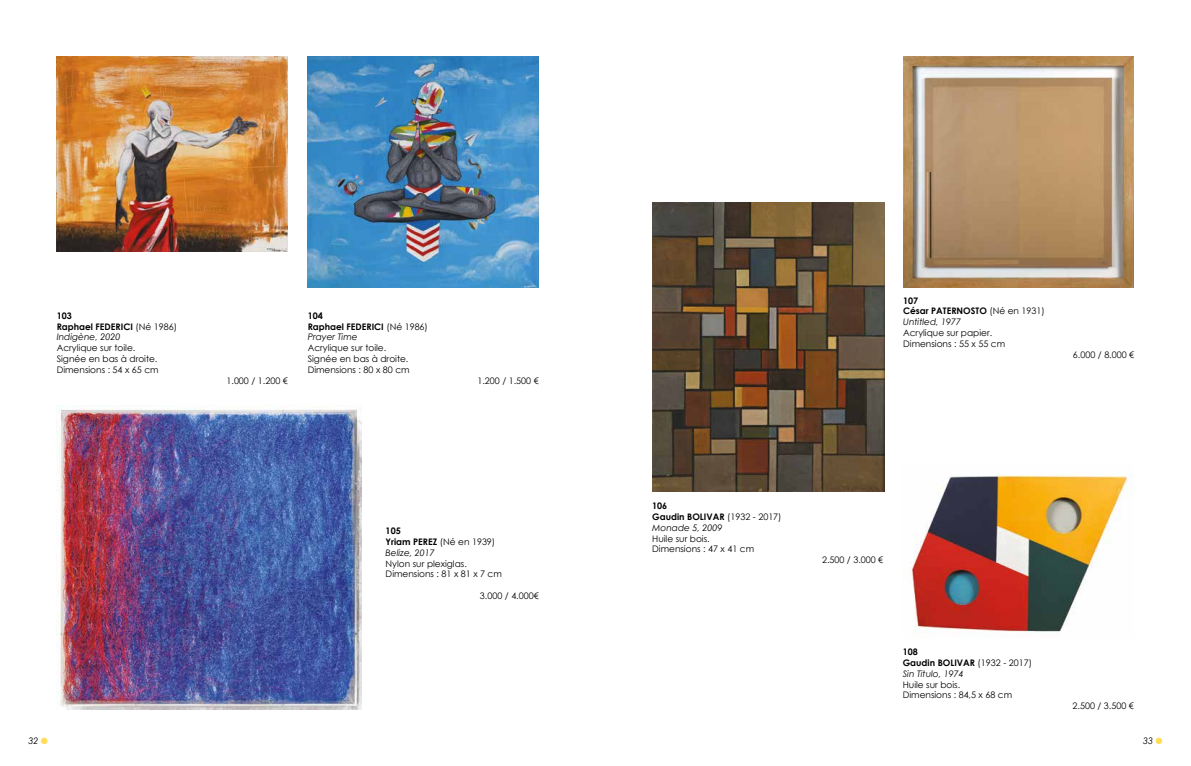
<style>
.page{position:relative;width:1191px;height:766px;background:#fff}
.page>*{position:absolute;margin:0;border:0;box-sizing:border-box;transform-origin:0 0}
.t1{font:9px/10.8px "Century Gothic";color:#000}
.t2{font:700 9px/10.8px "Century Gothic";color:#000}
.t3{font:italic 9px "Century Gothic";color:#000}
.s1{font-weight:400}
.s2{font-weight:400;font-style:italic}
.s3{color:#ffdd57}
</style>
<div class="page">
<img style="left:911px;top:475px;width:221px;height:159px">
<img style="left:652px;top:203px;width:232px;height:288px">
<img style="left:903px;top:57px;width:230px;height:230px">
<img style="left:57px;top:405px;width:304px;height:304px">
<img style="left:57px;top:57px;width:231px;height:194px">
<img style="left:308px;top:57px;width:231px;height:230px">
<p class="t2" style="left:57px;top:309px;width:122px">103<br>Raphael FEDERICI <span class="s1">(Né 1986)<br></span><span class="s2">Indigène, 2020</span></p>
<p class="t1" style="left:57px;top:342px;width:103px">Acrylique sur toile.<br>Signée en bas à droite.<br>Dimensions : 54 x 65 cm</p>
<p class="t1" style="left:226px;top:375px;width:63px">1.000 / 1.200 €</p>
<p class="t2" style="left:308px;top:309px;width:122px">104<br>Raphael FEDERICI <span class="s1">(Né 1986)<br></span><span class="s2">Prayer Time</span></p>
<p class="t1" style="left:308px;top:342px;width:103px">Acrylique sur toile.<br>Signée en bas à droite.<br>Dimensions : 80 x 80 cm</p>
<p class="t1" style="left:477px;top:375px;width:63px">1.200 / 1.500 €</p>
<p class="t2" style="left:386px;top:525px;width:111px">105<br>Yriam PEREZ <span class="s1">(Né en 1939)<br></span><span class="s2">Belize, 2017</span></p>
<p class="t1" style="left:386px;top:557px;width:118px">Nylon sur plexiglas.<br>Dimensions : 81 x 81 x 7 cm</p>
<p class="t1" style="left:480px;top:590px;width:60px">3.000 / 4.000€</p>
<p class="t2" style="left:903px;top:294px;width:143px">107<br>César PATERNOSTO <span class="s1">(Né en 1931)<br></span><span class="s2">Untitled, 1977</span></p>
<p class="t1" style="left:903px;top:327px;width:103px">Acrylique sur papier.<br>Dimensions : 55 x 55 cm</p>
<p class="t1" style="left:1073px;top:349px;width:63px">6.000 / 8.000 €</p>
<p class="t2" style="left:652px;top:500px;width:131px">106<br>Gaudin BOLIVAR <span class="s1">(1932 - 2017)<br></span><span class="s2">Monade 5, 2009</span></p>
<p class="t1" style="left:652px;top:532px;width:103px">Huile sur bois.<br>Dimensions : 47 x 41 cm</p>
<p class="t1" style="left:822px;top:554px;width:63px">2.500 / 3.000 €</p>
<p class="t2" style="left:902px;top:646px;width:131px">108<br>Gaudin BOLIVAR <span class="s1">(1932 - 2017)<br></span><span class="s2">Sin Titulo, 1974</span></p>
<p class="t1" style="left:902px;top:678px;width:111px">Huile sur bois.<br>Dimensions : 84,5 x 68 cm</p>
<p class="t1" style="left:1072px;top:700px;width:63px">2.500 / 3.500 €</p>
<p class="t3" style="left:28px;top:734px;width:21px">32 <span class="s3">●</span></p>
<p class="t3" style="left:1143px;top:734px;width:21px">33 <span class="s3">●</span></p>
</div>
